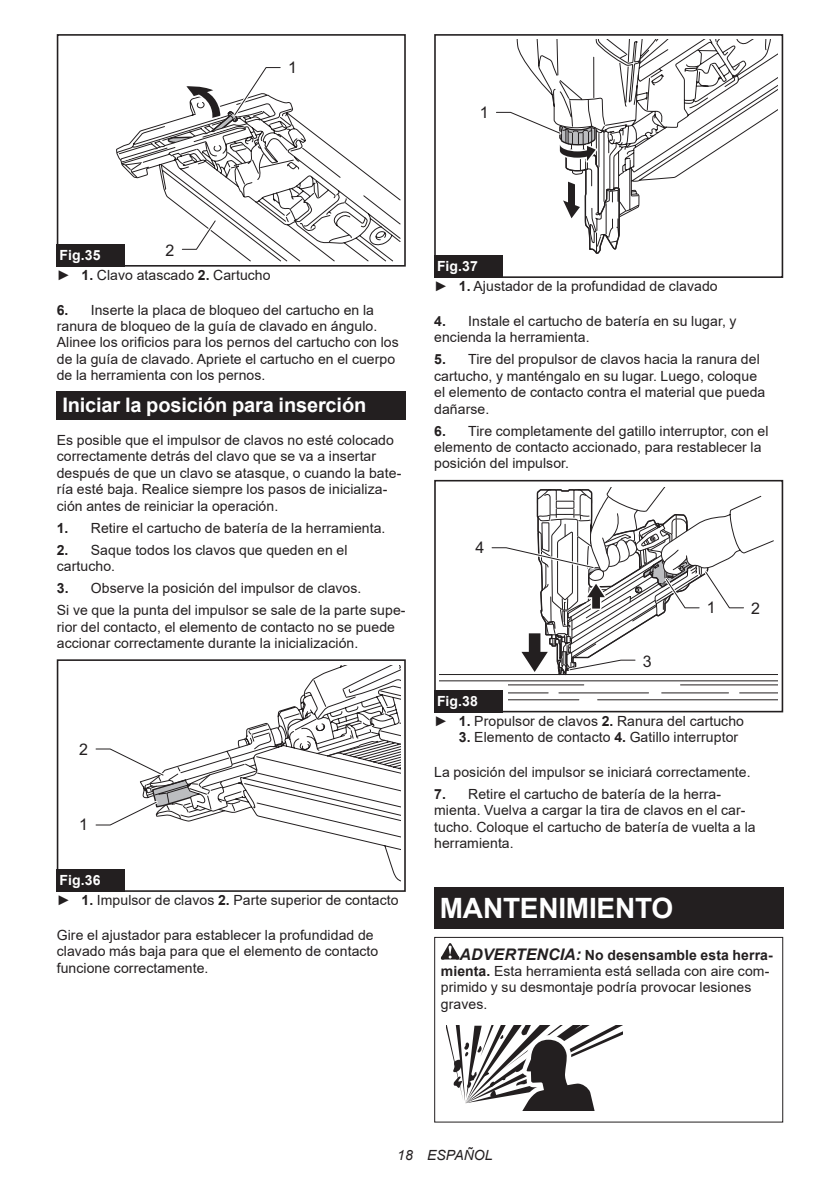
<style>
.page{position:relative;width:840px;height:1191px;background:#fff}
.page>*{position:absolute;margin:0;border:0;box-sizing:border-box;transform-origin:0 0}
.t1{font:700 28px "Arial";letter-spacing:-.01em;color:#fff}
.t2{font:700 20px "Arial";letter-spacing:-.01em;color:#fff}
.t3{font:16px "Arial";color:#231f20}
.t4{font:14px/16.4px "Arial";letter-spacing:.005em;color:#231f20}
.t5{font:italic 14px "Arial";letter-spacing:.005em;color:#231f20}
.s1{font-weight:700;color:#fff}
.s2{font-weight:700}
.s3{font-weight:700;font-style:italic;font-size:16px}
</style>
<div class="page">
<svg style="left:116px;top:101px;width:285px;height:161px"></svg>
<div style="left:57px;top:238px;width:73px;height:29px;background:#fff"></div>
<div style="left:57px;top:34px;width:348px;height:233px;border:2px solid #231f20"></div>
<svg style="left:179px;top:217px;width:40px;height:35px"></svg>
<svg style="left:120px;top:67px;width:163px;height:94px"></svg>
<div style="left:57px;top:244px;width:68px;height:23px;background:#231f20"></div>
<div style="left:57px;top:391px;width:348px;height:29px;background:#231f20"></div>
<svg style="left:246px;top:665px;width:154px;height:216px"></svg>
<div style="left:57px;top:659px;width:348px;height:233px;border:2px solid #231f20"></div>
<svg style="left:95px;top:737px;width:305px;height:91px"></svg>
<div style="left:57px;top:869px;width:68px;height:23px;background:#231f20"></div>
<svg style="left:516px;top:40px;width:261px;height:177px"></svg>
<div style="left:434px;top:34px;width:348px;height:244px;border:2px solid #231f20"></div>
<svg style="left:496px;top:109px;width:124px;height:145px"></svg>
<div style="left:434px;top:255px;width:68px;height:23px;background:#231f20"></div>
<hr style="left:439px;top:674px;width:338px;height:1px;background:#231f20">
<hr style="left:439px;top:680px;width:338px;height:1px;background:#231f20">
<hr style="left:680px;top:684px;width:97px;height:1px;background:#231f20">
<hr style="left:739px;top:692px;width:38px;height:1px;background:#231f20">
<hr style="left:597px;top:699px;width:180px;height:1px;background:#231f20">
<div style="left:434px;top:480px;width:348px;height:232px;border:2px solid #231f20"></div>
<svg style="left:488px;top:487px;width:285px;height:225px"></svg>
<div style="left:434px;top:689px;width:68px;height:23px;background:#231f20"></div>
<div style="left:434px;top:887px;width:348px;height:42px;background:#231f20"></div>
<svg style="left:440px;top:943px;width:19px;height:16px"></svg>
<svg style="left:446px;top:1025px;width:175px;height:85px"></svg>
<div style="left:434px;top:937px;width:348px;height:185px;border:1px solid #231f20"></div>
<p class="t3" style="left:288px;top:56px;width:10px">1</p>
<p class="t3" style="left:479px;top:101px;width:10px">1</p>
<p class="t3" style="left:165px;top:239px;width:10px">2</p>
<p class="t4" style="left:57px;top:245px;width:215px;line-height:20.2px"><span class="s1">Fig.35<br></span>► <span class="s2">1.</span> Clavo atascado <span class="s2">2.</span> Cartucho</p>
<p class="t4" style="left:57px;top:301px;width:343px"><span class="s2">6.</span> Inserte la placa de bloqueo del cartucho en la ranura de bloqueo de la guía de clavado en ángulo.<br>Alinee los orificios para los pernos del cartucho con los de la guía de clavado. Apriete el cartucho en el cuerpo de la herramienta con los pernos.</p>
<h2 class="t2" style="left:62px;top:390px;width:305px">Iniciar la posición para inserción</h2>
<p class="t4" style="left:57px;top:432px;width:346px">Es posible que el impulsor de clavos no esté colocado correctamente detrás del clavo que se va a insertar después de que un clavo se atasque, o cuando la bate&shy;ría esté baja. Realice siempre los pasos de inicializa&shy;ción antes de reiniciar la operación.</p>
<p class="t4" style="left:57px;top:519px;width:330px"><span class="s2">1.</span> Retire el cartucho de batería de la herramienta.</p>
<p class="t4" style="left:57px;top:541px;width:292px"><span class="s2">2.</span> Saque todos los clavos que queden en el cartucho.</p>
<p class="t4" style="left:57px;top:577px;width:350px;line-height:22px"><span class="s2">3.</span> Observe la posición del impulsor de clavos.<br>Si ve que la punta del impulsor se sale de la parte supe-</p>
<p class="t4" style="left:57px;top:618px;width:339px">rior del contacto, el elemento de contacto no se puede accionar correctamente durante la inicialización.</p>
<p class="t3" style="left:79px;top:738px;width:10px">2</p>
<p class="t3" style="left:79px;top:813px;width:10px">1</p>
<p class="t4" style="left:57px;top:870px;width:343px;line-height:20.2px"><span class="s1">Fig.36<br></span>► <span class="s2">1.</span> Impulsor de clavos <span class="s2">2.</span> Parte superior de contacto</p>
<p class="t4" style="left:57px;top:926px;width:323px">Gire el ajustador para establecer la profundidad de clavado más baja para que el elemento de contacto funcione correctamente.</p>
<p class="t4" style="left:434px;top:256px;width:285px;line-height:20.2px"><span class="s1">Fig.37<br></span>► <span class="s2">1.</span> Ajustador de la profundidad de clavado</p>
<p class="t4" style="left:434px;top:313px;width:304px"><span class="s2">4.</span> Instale el cartucho de batería en su lugar, y encienda la herramienta.</p>
<p class="t4" style="left:434px;top:351px;width:332px"><span class="s2">5.</span> Tire del propulsor de clavos hacia la ranura del cartucho, y manténgalo en su lugar. Luego, coloque el elemento de contacto contra el material que pueda dañarse.</p>
<p class="t4" style="left:434px;top:422px;width:335px"><span class="s2">6.</span> Tire completamente del gatillo interruptor, con el elemento de contacto accionado, para restablecer la posición del impulsor.</p>
<p class="t3" style="left:475px;top:536px;width:10px">4</p>
<p class="t3" style="left:642px;top:651px;width:10px">3</p>
<p class="t3" style="left:706px;top:596px;width:10px">1</p>
<p class="t3" style="left:750px;top:597px;width:10px">2</p>
<p class="t4" style="left:434px;top:690px;width:311px;line-height:20.2px"><span class="s1">Fig.38<br></span>► <span class="s2">1.</span> Propulsor de clavos <span class="s2">2.</span> Ranura del cartucho</p>
<p class="t4" style="left:458px;top:729px;width:281px"><span class="s2">3.</span> Elemento de contacto <span class="s2">4.</span> Gatillo interruptor</p>
<p class="t4" style="left:434px;top:763px;width:318px">La posición del impulsor se iniciará correctamente.</p>
<p class="t4" style="left:434px;top:785px;width:323px"><span class="s2">7.</span> Retire el cartucho de batería de la herra&shy;mienta. Vuelva a cargar la tira de clavos en el car&shy;tucho. Coloque el cartucho de batería de vuelta a la herramienta.</p>
<h1 class="t1" style="left:439px;top:888px;width:235px">MANTENIMIENTO</h1>
<p class="t4" style="left:440px;top:946px;width:333px;text-indent:19px"><span class="s3">ADVERTENCIA:</span> <span class="s2">No desensamble esta herra&shy;mienta.</span> Esta herramienta está sellada con aire com&shy;primido y su desmontaje podría provocar lesiones graves.</p>
<p class="t5" style="left:397px;top:1146px;width:97px">18 ESPAÑOL</p>
</div>
